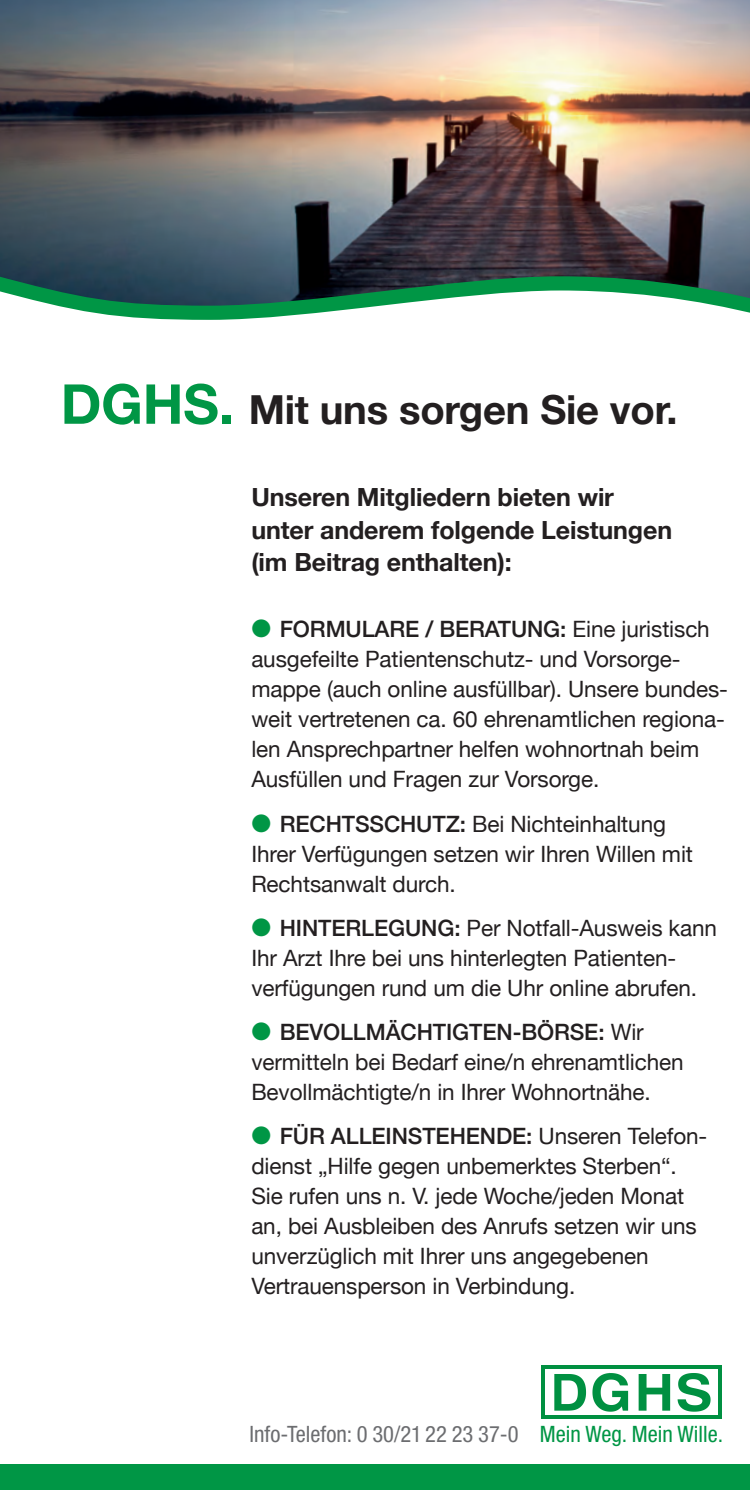
<style>
.page{position:relative;width:750px;height:1490px;background:#fff}
.page>*{position:absolute;margin:0;border:0;box-sizing:border-box;transform-origin:0 0}
.t1{font:700 40px "Helvetica Neue";letter-spacing:-.005em;color:#231f20}
.t2{font:700 25px/32.5px "Helvetica Neue";letter-spacing:-.005em;color:#231f20}
.t3{font:22.5px/30px "Helvetica Neue";letter-spacing:-.005em;color:#231f20}
.t4{font:condensed 22.5px "Helvetica Neue";color:#6c6d70}
.s1{font-size:55px;color:#009645}
.s2{color:#009645}
.s3{font-weight:500}
</style>
<div class="page">
<img style="left:0;top:0;width:749px;height:263px">
<svg style="left:0;top:263px;width:749px;height:57px"></svg>
<svg style="left:677px;top:1373px;width:33px;height:38px"></svg>
<svg style="left:638px;top:1374px;width:32px;height:36px"></svg>
<svg style="left:592px;top:1372px;width:36px;height:39px"></svg>
<svg style="left:554px;top:1374px;width:32px;height:36px"></svg>
<hr style="left:541px;top:1365px;width:180px;height:3px;background:#009041">
<hr style="left:541px;top:1415px;width:180px;height:3px;background:#009041">
<hr style="left:718px;top:1365px;width:3px;height:53px;background:#009041">
<hr style="left:541px;top:1365px;width:3px;height:53px;background:#009041">
<div style="left:0;top:1463px;width:749px;height:26px;background:#009645"></div>
<svg style="left:0;top:0;width:6px;height:3px"></svg>
<h1 class="t1" style="left:61px;top:385px;width:618px"><span class="s1">DGHS.</span> Mit uns sorgen Sie vor.</h1>
<p class="t2" style="left:251px;top:480px;width:422px">Unseren Mitgliedern bieten wir unter anderem folgende Leistungen (im Beitrag enthalten):</p>
<p class="t3" style="left:251px;top:614px;width:478px"><span class="s2">●</span> <span class="s3">FORMULARE / BERATUNG:</span> Eine juristisch ausgefeilte Patientenschutz- und Vorsorge&shy;mappe (auch online ausfüllbar). Unsere bundes&shy;weit vertretenen ca. 60 ehrenamtlichen regiona&shy;len Ansprechpartner helfen wohnortnah beim Ausfüllen und Fragen zur Vorsorge.</p>
<p class="t3" style="left:251px;top:808px;width:443px"><span class="s2">●</span> <span class="s3">RECHTSSCHUTZ:</span> Bei Nichteinhaltung<br>Ihrer Verfügungen setzen wir Ihren Willen mit<br>Rechtsanwalt durch.</p>
<p class="t3" style="left:251px;top:912px;width:467px"><span class="s2">●</span> <span class="s3">HINTERLEGUNG:</span> Per Notfall-Ausweis kann<br>Ihr Arzt Ihre bei uns hinterlegten Patienten&shy;verfügungen rund um die Uhr online abrufen.</p>
<p class="t3" style="left:251px;top:1016px;width:434px"><span class="s2">●</span> <span class="s3">BEVOLLMÄCHTIGTEN-BÖRSE:</span> Wir vermitteln bei Bedarf eine/n ehrenamtlichen<br>Bevollmächtigte/n in Ihrer Wohnortnähe.</p>
<p class="t3" style="left:251px;top:1120px;width:457px"><span class="s2">●</span> <span class="s3">FÜR ALLEINSTEHENDE:</span> Unseren Telefon&shy;dienst „Hilfe gegen unbemerktes Sterben“.<br>Sie rufen uns n. V. jede Woche/jeden Monat an, bei Ausbleiben des Anrufs setzen wir uns unverzüglich mit Ihrer uns angegebenen Vertrauensperson in Verbindung.</p>
<p class="t4" style="left:249px;top:1425px;width:475px">Info-Telefon: 0 30/21 22 23 37-0 <span class="s2">Mein Weg. Mein Wille.</span></p>
</div>
